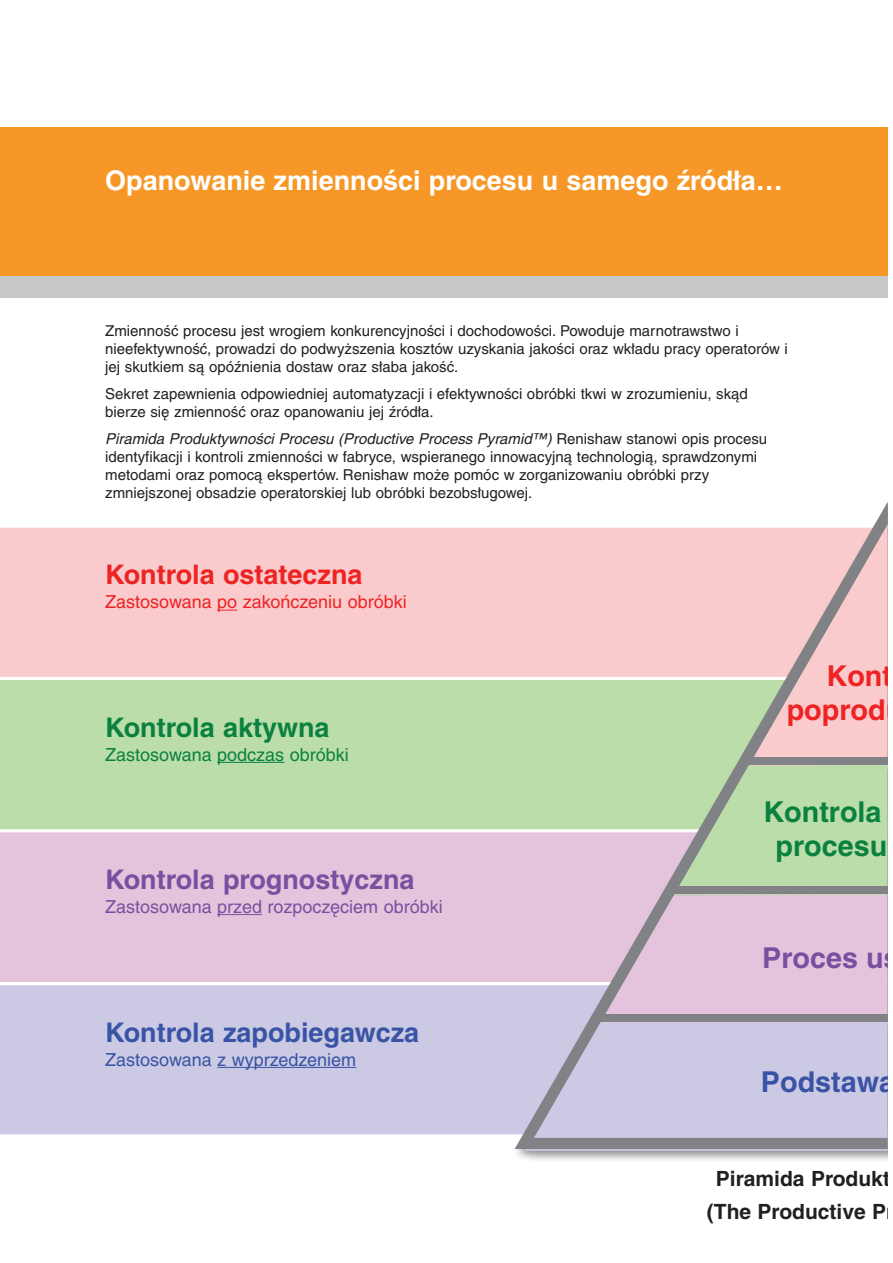
<style>
.page{position:relative;width:893px;height:1263px;background:#fff}
.page>*{position:absolute;margin:0;border:0;box-sizing:border-box;transform-origin:0 0}
.t1{font:700 28.8px/34.5px "Helvetica";color:#0b8140;text-align:center}
.t2{font:700 28.8px/34.5px "Helvetica";color:#ee2323;text-align:right}
.t3{font:700 28.8px "Helvetica";color:#7850a0}
.t4{font:700 28.8px "Helvetica";color:#3954a4}
.t5{font:700 27px "Helvetica CE";color:#fff}
.t6{font:700 27px "Helvetica CE";color:#7850a0}
.t7{font:700 27px "Helvetica CE";color:#3954a4}
.t8{font:700 27px "Helvetica CE";color:#ee2323}
.t9{font:700 27px "Helvetica CE";color:#0b8140}
.t10{font:700 21px/33px "Helvetica CE";color:#231f20;text-align:center}
.t11{font:18px "Helvetica CE";color:#7850a0}
.t12{font:18px "Helvetica CE";color:#ee2323}
.t13{font:18px "Helvetica CE";color:#0b8140}
.t14{font:18px "Helvetica CE";color:#3954a4}
.t15{font:15px/18px "Helvetica CE";color:#231f20}
.s1{font-style:italic}
</style>
<div class="page">
<div style="left:0;top:985px;width:512px;height:150px;background:#cbc9e4"></div>
<div style="left:0;top:832px;width:512px;height:150px;background:#e4c3dc"></div>
<div style="left:0;top:680px;width:512px;height:150px;background:#bda"></div>
<div style="left:0;top:527px;width:512px;height:150px;background:#facbcd"></div>
<svg style="left:217px;top:610px;width:20px;height:1px"></svg>
<hr style="left:217px;top:762px;width:67px;height:1px;background:#0b8140">
<hr style="left:217px;top:914px;width:45px;height:1px;background:#7850a0">
<hr style="left:217px;top:1067px;width:139px;height:1px;background:#3954a4">
<div style="left:0;top:276px;width:888px;height:21px;background:#c7c8ca"></div>
<div style="left:0;top:127px;width:888px;height:149px;background:#f79727"></div>
<div style="left:512px;top:499px;width:376px;height:664px;background:#231f20;opacity:.5"></div>
<svg style="left:515px;top:502px;width:373px;height:647px;background:#d5cac9"></svg>
<svg style="left:884px;top:502px;width:4px;height:15px"></svg>
<p class="t5" style="left:105px;top:164px;width:679px">Opanowanie zmienności procesu u samego źródła…</p>
<p class="t15" style="left:105px;top:322px;width:684px">Zmienność procesu jest wrogiem konkurencyjności i dochodowości. Powoduje marnotrawstwo i nieefektywność, prowadzi do podwyższenia kosztów uzyskania jakości oraz wkładu pracy operatorów i jej skutkiem są opóźnienia dostaw oraz słaba jakość.</p>
<p class="t15" style="left:105px;top:385px;width:644px">Sekret zapewnienia odpowiedniej automatyzacji i efektywności obróbki tkwi w zrozumieniu, skąd bierze się zmienność oraz opanowaniu jej źródła.</p>
<p class="t15" style="left:105px;top:430px;width:663px"><span class="s1">Piramida Produktywności Procesu (Productive Process Pyramid™)</span> Renishaw stanowi opis procesu identyfikacji i kontroli zmienności w fabryce, wspieranego innowacyjną technologią, sprawdzonymi metodami oraz pomocą ekspertów. Renishaw może pomóc w zorganizowaniu obróbki przy zmniejszonej obsadzie operatorskiej lub obróbki bezobsługowej.</p>
<p class="t8" style="left:105px;top:559px;width:259px">Kontrola ostateczna</p>
<p class="t12" style="left:105px;top:592px;width:303px">Zastosowana po zakończeniu obróbki</p>
<p class="t9" style="left:105px;top:711px;width:226px">Kontrola aktywna</p>
<p class="t13" style="left:105px;top:744px;width:245px">Zastosowana podczas obróbki</p>
<p class="t6" style="left:105px;top:864px;width:311px">Kontrola prognostyczna</p>
<p class="t11" style="left:105px;top:896px;width:339px">Zastosowana przed rozpoczęciem obróbki</p>
<p class="t7" style="left:105px;top:1016px;width:315px">Kontrola zapobiegawcza</p>
<p class="t14" style="left:105px;top:1049px;width:253px">Zastosowana z wyprzedzeniem</p>
<p class="t2" style="left:787px;top:658px;width:107px">Kont poprod</p>
<p class="t1" style="left:763px;top:794px;width:125px">Kontrola procesu</p>
<p class="t3" style="left:762px;top:940px;width:139px">Proces us</p>
<p class="t4" style="left:761px;top:1064px;width:136px">Podstawa</p>
<p class="t10" style="left:707px;top:1162px;width:189px">Piramida Produkt (The Productive Pr</p>
</div>
